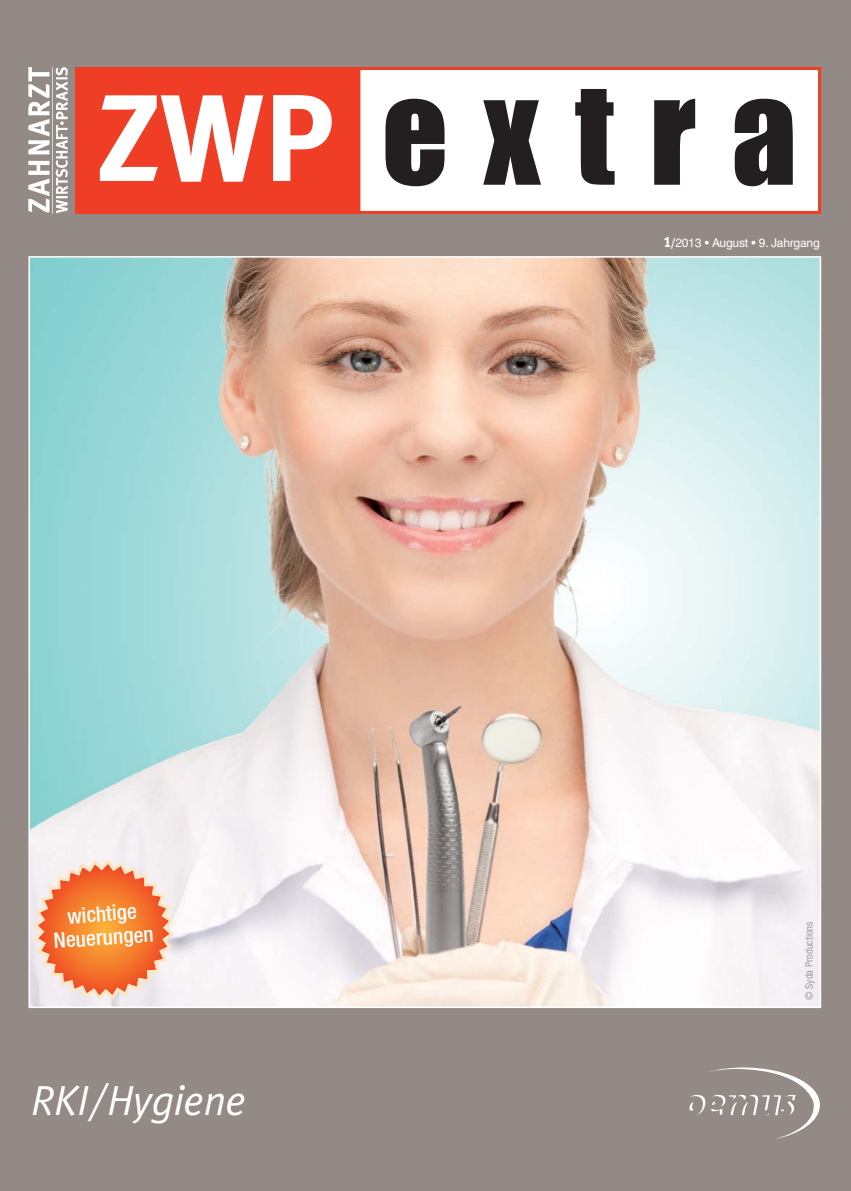
<style>
.page{position:relative;width:851px;height:1191px;background:#fff}
.page>*{position:absolute;margin:0;border:0;box-sizing:border-box;transform-origin:0 0}
.t1{font:130.35px "Impact";letter-spacing:.27em;color:#231f20}
.t2{font:italic 42px "Meta";letter-spacing:-.01em;color:#fff}
.t3{font:500 condensed 21.45px/23.5px "Helvetica Neue";color:#fff;text-align:center}
.t4{font:12px "Helvetica";letter-spacing:-.015em;color:#fff}
.t5{font:condensed 10.5px "Helvetica Neue";color:#9d9fa1}
.s1{font-family:"Meta";font-weight:700;font-size:123.15px;color:#fff}
.s2{font-family:"Meta Bold Caps";font-size:15px}
.s3{font-family:"Meta Bold Caps"}
</style>
<div class="page">
<div style="left:0;top:0;width:850px;height:1190px;background:#948a85"></div>
<svg style="left:689px;top:1067px;width:130px;height:72px"></svg>
<div style="left:76px;top:67px;width:282px;height:147px;background:#ef3e25"></div>
<div style="left:360px;top:70px;width:458px;height:141px;background:#fff"></div>
<div style="left:357px;top:67px;width:464px;height:147px;border:3px solid #ef3e25"></div>
<img style="left:28px;top:67px;width:40px;height:147px">
<img style="left:31px;top:259px;width:787px;height:746px">
<svg style="left:33px;top:859px;width:141px;height:141px;background:#f3a172"></svg>
<h1 class="t1" style="left:98px;top:63px;width:700px"><span class="s1">ZWP</span>EXTRA</h1>
<h3 class="t3" style="left:51px;top:907px;width:102px;rotate:-4deg">wichtige<br>Neuerungen</h3>
<h2 class="t2" style="left:31px;top:1085px;width:216px">RKI/Hygiene</h2>
<p class="t4" style="left:663px;top:238px;width:158px"><span class="s2">1</span><span class="s3">/</span>2013 • August • 9. Jahrgang</p>
<p class="t5" style="left:805px;top:1000px;width:80px;rotate:-90deg">© Syda Productions</p>
</div>
